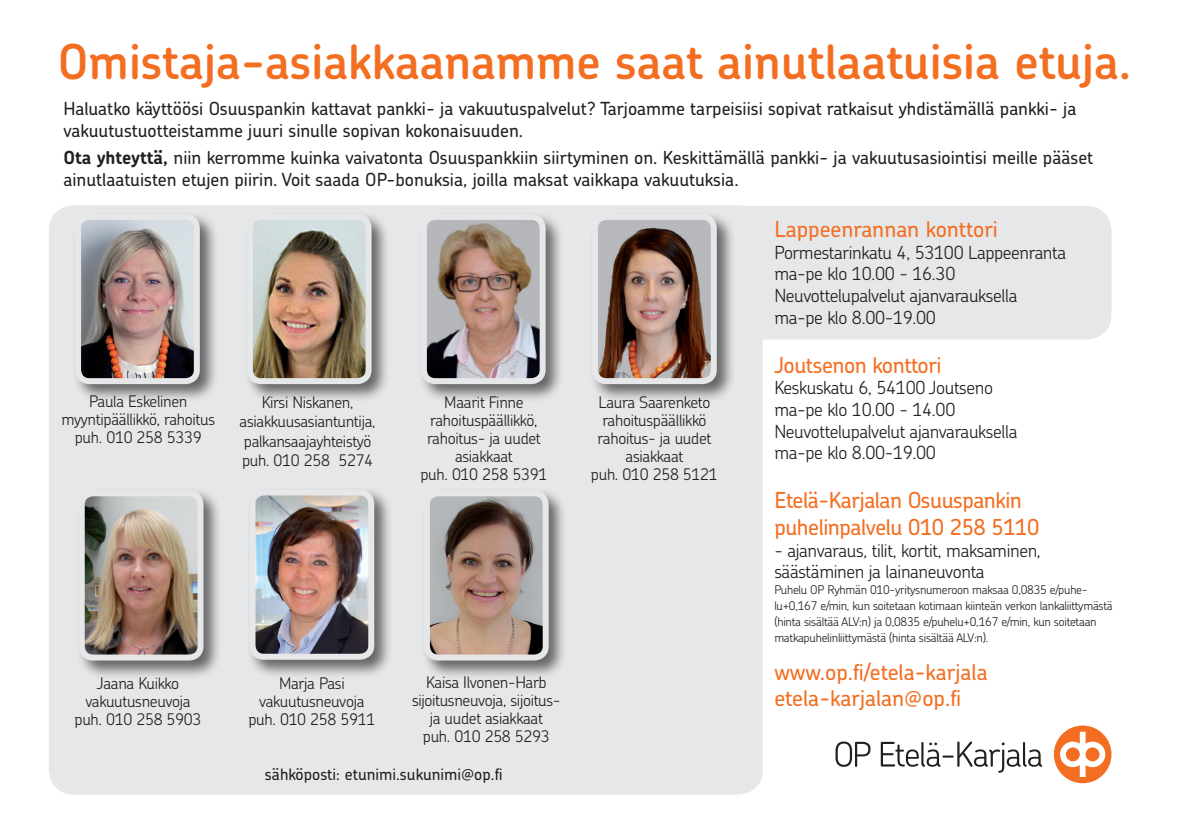
<style>
.page{position:relative;width:1191px;height:840px;background:#fff}
.page>*{position:absolute;margin:0;border:0;box-sizing:border-box;transform-origin:0 0}
.t1{font:600 48px "Chevin";color:#f36e21}
.t2{font:500 22px/26.4px "Chevin";letter-spacing:-.02em;color:#f36e21}
.t3{font:500 22px/26.4px "Chevin";color:#f36e21}
.t4{font:500 18px/21.6px "Chevin";color:#231f20}
.t5{font:300 18px/21.6px "Chevin";letter-spacing:-.02em;color:#231f20}
.t6{font:300 16px/18px "Chevin";letter-spacing:-.02em;color:#231f20;text-align:center}
.t7{font:500 16px "Chevin";color:#231f20}
.t8{font:300 12px/16px "Chevin";letter-spacing:-.02em;color:#231f20}
.s1{font-weight:700}
</style>
<div class="page">
<div style="left:596px;top:207px;width:514px;height:131px;background:#e6e7e9;border-radius:24px"></div>
<div style="left:595px;top:206px;width:516px;height:133px;border:2px solid #e6e7e9;border-radius:24px"></div>
<div style="left:50px;top:206px;width:712px;height:587px;background:#e6e7e9;border-radius:24px"></div>
<div style="left:244px;top:211px;width:147px;height:192px;background:#231f20;opacity:.65"></div>
<img style="left:254px;top:221px;width:110px;height:156px">
<div style="left:247px;top:214px;width:124px;height:170px;border:6px solid #e6e7e9;border-radius:11px"></div>
<div style="left:76px;top:487px;width:147px;height:192px;background:#231f20;opacity:.65"></div>
<img style="left:86px;top:497px;width:110px;height:156px">
<div style="left:79px;top:490px;width:124px;height:170px;border:6px solid #e6e7e9;border-radius:11px"></div>
<div style="left:72px;top:211px;width:147px;height:192px;background:#231f20;opacity:.65"></div>
<img style="left:82px;top:221px;width:111px;height:156px">
<div style="left:75px;top:214px;width:125px;height:170px;border:6px solid #e6e7e9;border-radius:11px"></div>
<div style="left:246px;top:486px;width:147px;height:192px;background:#231f20;opacity:.65"></div>
<img style="left:256px;top:496px;width:111px;height:156px">
<div style="left:249px;top:489px;width:125px;height:170px;border:6px solid #e6e7e9;border-radius:11px"></div>
<div style="left:421px;top:487px;width:147px;height:192px;background:#231f20;opacity:.65"></div>
<img style="left:431px;top:497px;width:111px;height:156px">
<div style="left:424px;top:490px;width:125px;height:170px;border:6px solid #e6e7e9;border-radius:11px"></div>
<div style="left:1053px;top:725px;width:58px;height:57px;background:#f36e21;border-radius:50%"></div>
<svg style="left:1060px;top:731px;width:45px;height:45px"></svg>
<svg style="left:835px;top:741px;width:35px;height:25px"></svg>
<svg style="left:880px;top:741px;width:162px;height:31px"></svg>
<div style="left:418px;top:211px;width:147px;height:192px;background:#231f20;opacity:.65"></div>
<img style="left:428px;top:221px;width:110px;height:156px">
<div style="left:421px;top:214px;width:124px;height:170px;border:6px solid #e6e7e9;border-radius:11px"></div>
<div style="left:589px;top:211px;width:147px;height:192px;background:#231f20;opacity:.65"></div>
<img style="left:599px;top:221px;width:111px;height:156px">
<div style="left:592px;top:214px;width:125px;height:170px;border:6px solid #e6e7e9;border-radius:11px"></div>
<h1 class="t1" style="left:58px;top:31px;width:1075px">Omistaja-asiakkaanamme saat ainutlaatuisia etuja.</h1>
<p class="t4" style="left:63px;top:98px;width:1014px">Haluatko käyttöösi Osuuspankin kattavat pankki- ja vakuutuspalvelut? Tarjoamme tarpeisiisi sopivat ratkaisut yhdistämällä pankki- ja vakuutustuotteistamme juuri sinulle sopivan kokonaisuuden.</p>
<p class="t4" style="left:63px;top:147px;width:1031px"><span class="s1">Ota yhteyttä,</span> niin kerromme kuinka vaivatonta Osuuspankkiin siirtyminen on. Keskittämällä pankki- ja vakuutusasiointisi meille pääset ainutlaatuisten etujen piirin. Voit saada OP-bonuksia, joilla maksat vaikkapa vakuutuksia.</p>
<p class="t6" style="left:61px;top:392px;width:155px">Paula Eskelinen myyntipäällikkö, rahoitus puh. 010 258 5339</p>
<p class="t6" style="left:240px;top:392px;width:138px;line-height:19.2px">Kirsi Niskanen, asiakkuusasiantuntija, palkansaajayhteistyö puh. 010 258 5274</p>
<p class="t6" style="left:420px;top:393px;width:128px">Maarit Finne rahoituspäällikkö, rahoitus- ja uudet asiakkaat<br>puh. 010 258 5391</p>
<p class="t6" style="left:591px;top:393px;width:128px">Laura Saarenketo rahoituspäällikkö rahoitus- ja uudet asiakkaat<br>puh. 010 258 5121</p>
<p class="t6" style="left:75px;top:673px;width:128px">Jaana Kuikko vakuutusneuvoja puh. 010 258 5903</p>
<p class="t6" style="left:248px;top:673px;width:128px">Marja Pasi vakuutusneuvoja puh. 010 258 5911</p>
<p class="t6" style="left:412px;top:672px;width:150px">Kaisa Ilvonen-Harb sijoitusneuvoja, sijoitus&shy;ja uudet asiakkaat<br>puh. 010 258 5293</p>
<p class="t7" style="left:265px;top:763px;width:239px">sähköposti: etunimi.sukunimi@op.fi</p>
<h2 class="t3" style="left:774px;top:215px;width:225px">Lappeenrannan konttori</h2>
<p class="t5" style="left:774px;top:241px;width:293px">Pormestarinkatu 4, 53100 Lappeenranta ma-pe klo 10.00 - 16.30<br>Neuvottelupalvelut ajanvarauksella ma-pe klo 8.00-19.00</p>
<h2 class="t2" style="left:774px;top:351px;width:169px">Joutsenon konttori</h2>
<p class="t5" style="left:774px;top:376px;width:245px">Keskuskatu 6, 54100 Joutseno ma-pe klo 10.00 - 14.00<br>Neuvottelupalvelut ajanvarauksella ma-pe klo 8.00-19.00</p>
<h2 class="t2" style="left:774px;top:486px;width:267px">Etelä-Karjalan Osuuspankin puhelinpalvelu 010 258 5110</h2>
<p class="t5" style="left:774px;top:538px;width:268px">- ajanvaraus, tilit, kortit, maksaminen, säästäminen ja lainaneuvonta</p>
<p class="t8" style="left:774px;top:581px;width:340px">Puhelu OP Ryhmän 010-yritysnumeroon maksaa 0,0835 e/puhe&shy;lu+0,167 e/min, kun soitetaan kotimaan kiinteän verkon lankaliittymästä (hinta sisältää ALV:n) ja 0,0835 e/puhelu+0,167 e/min, kun soitetaan matkapuhelinliittymästä (hinta sisältää ALV:n).</p>
<h2 class="t3" style="left:774px;top:658px;width:215px">www.op.fi/etela-karjala etela-karjalan@op.fi</h2>
</div>
